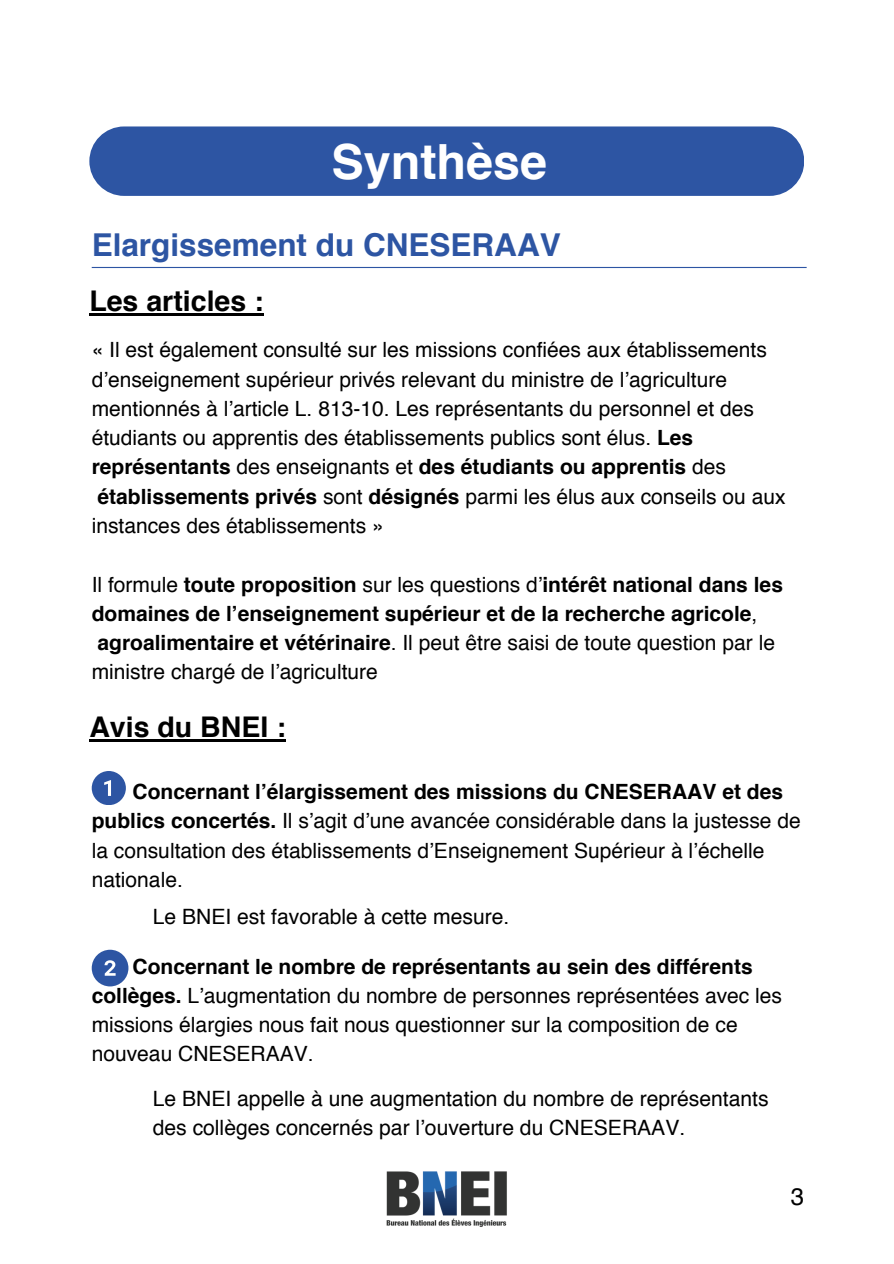
<style>
.page{position:relative;width:894px;height:1264px;background:#fff}
.page>*{position:absolute;margin:0;border:0;box-sizing:border-box;transform-origin:0 0}
.t1{font:700 48.45px "Helvetica";color:#fff}
.t2{font:700 31.5px "Helvetica";color:#2d55a3}
.t3{font:700 28.5px "Helvetica";color:#000}
.t4{font:24px "Helvetica";color:#000}
.t5{font:21.15px/29.4px "Helvetica";color:#000}
.t6{font:21px/29.2px "Helvetica";color:#000}
.t7{font:700 21px/29.2px "Helvetica";color:#000}
.s1{font-weight:700}
.s2{font-weight:400}
</style>
<div class="page">
<img style="left:386px;top:1171px;width:121px;height:56px">
<hr style="left:92px;top:267px;width:714px;height:1px;background:#2d55a3">
<svg style="left:92px;top:771px;width:33px;height:33px"></svg>
<svg style="left:92px;top:949px;width:36px;height:37px"></svg>
<hr style="left:89px;top:313px;width:175px;height:2px;background:#000">
<hr style="left:89px;top:739px;width:197px;height:2px;background:#000">
<div style="left:89px;top:126px;width:715px;height:70px;background:#2d55a3;border-radius:35px"></div>
<p class="t1" style="left:331px;top:142px;width:217px">Synthèse</p>
<h2 class="t2" style="left:92px;top:232px;width:470px">Elargissement du CNESERAAV</h2>
<h2 class="t3" style="left:89px;top:289px;width:176px">Les articles :</h2>
<p class="t6" style="left:92px;top:337px;width:695px">« Il est également consulté sur les missions confiées aux établissements d’enseignement supérieur privés relevant du ministre de l’agriculture mentionnés à l’article L. 813-10. Les représentants du personnel et des étudiants ou apprentis des établissements publics sont élus. <span class="s1">Les représentants</span> des enseignants et <span class="s1">des étudiants ou apprentis</span> des <span class="s1">établissements privés</span> sont <span class="s1">désignés</span> parmi les élus aux conseils ou aux instances des établissements »</p>
<p class="t7" style="left:92px;top:571px;width:692px"><span class="s2">Il formule</span> toute proposition <span class="s2">sur les questions d’</span>intérêt national dans les domaines de l’enseignement supérieur et de la recherche agricole<span class="s2">, </span>agroalimentaire et vétérinaire<span class="s2">. Il peut être saisi de toute question par le ministre chargé de l’agriculture</span></p>
<p class="t3" style="left:89px;top:715px;width:198px">Avis du BNEI :</p>
<p class="t6" style="left:92px;top:778px;width:710px;text-indent:41px"><span class="s1">Concernant l’élargissement des missions du CNESERAAV et des publics concertés.</span> Il s’agit d’une avancée considérable dans la justesse de la consultation des établissements d’Enseignement Supérieur à l’échelle nationale.</p>
<p class="t5" style="left:153px;top:903px;width:358px">Le BNEI est favorable à cette mesure.</p>
<p class="t6" style="left:92px;top:953px;width:691px;text-indent:41px"><span class="s1">Concernant le nombre de représentants au sein des différents collèges.</span> L’augmentation du nombre de personnes représentées avec les missions élargies nous fait nous questionner sur la composition de ce nouveau CNESERAAV.</p>
<p class="t5" style="left:153px;top:1085px;width:617px">Le BNEI appelle à une augmentation du nombre de représentants des collèges concernés par l’ouverture du CNESERAAV.</p>
<h2 class="t4" style="left:790px;top:1185px;width:15px">3</h2>
</div>
